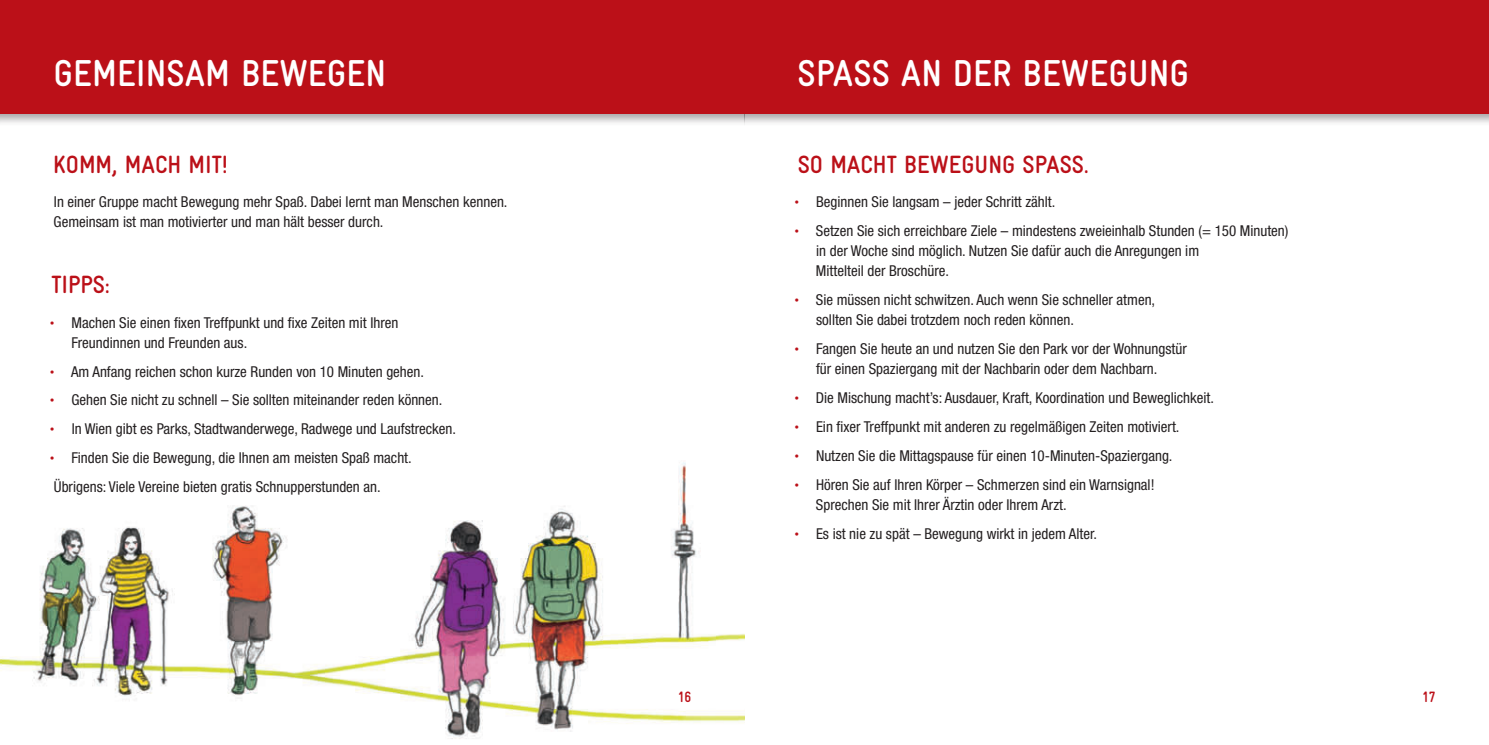
<style>
.page{position:relative;width:1489px;height:745px;background:#fff}
.page>*{position:absolute;margin:0;border:0;box-sizing:border-box;transform-origin:0 0}
.t1{font:700 37.5px "Gravur Condensed";color:#fff}
.t2{font:700 25px "Gravur Condensed";color:#bb1018}
.t3{font:condensed 15px/20px "Helvetica Neue LT Std";color:#231f20}
.t4{font:700 15px "Gravur Condensed";color:#bb1018}
.s1{font-family:"Gravur Condensed";font-weight:700;font-stretch:normal;color:#bb1018}
</style>
<div class="page">
<div style="left:0;top:0;width:744px;height:127px;background:#231f20;opacity:.4"></div>
<div style="left:0;top:0;width:744px;height:113px;background:#bb1018"></div>
<img style="left:0;top:462px;width:745px;height:277px">
<div style="left:744px;top:0;width:744px;height:127px;background:#231f20;opacity:.4"></div>
<div style="left:744px;top:0;width:744px;height:113px;background:#bb1018"></div>
<h1 class="t1" style="left:53px;top:52px;width:334px">GEMEINSAM BEWEGEN</h1>
<h2 class="t2" style="left:53px;top:150px;width:176px">KOMM, MACH MIT!</h2>
<p class="t3" style="left:54px;top:192px;width:455px">In einer Gruppe macht Bewegung mehr Spaß. Dabei lernt man Menschen kennen.<br>Gemeinsam ist man motivierter und man hält besser durch.</p>
<h2 class="t2" style="left:51px;top:270px;width:60px">TIPPS:</h2>
<p class="t3" style="left:71px;top:312px;width:328px;text-indent:-22px"><span class="s1">•</span> Machen Sie einen fixen Treffpunkt und fixe Zeiten mit Ihren<br>Freundinnen und Freunden aus.</p>
<p class="t3" style="left:50px;top:361px;width:375px"><span class="s1">•</span> Am Anfang reichen schon kurze Runden von 10 Minuten gehen.</p>
<p class="t3" style="left:50px;top:390px;width:394px"><span class="s1">•</span> Gehen Sie nicht zu schnell – Sie sollten miteinander reden können.</p>
<p class="t3" style="left:50px;top:418px;width:407px"><span class="s1">•</span> In Wien gibt es Parks, Stadtwanderwege, Radwege und Laufstrecken.</p>
<p class="t3" style="left:50px;top:443px;width:363px;line-height:28.9px"><span class="s1">•</span> Finden Sie die Bewegung, die Ihnen am meisten Spaß macht.<br>Übrigens: Viele Vereine bieten gratis Schnupperstunden an.</p>
<h1 class="t1" style="left:797px;top:52px;width:393px">SPASS AN DER BEWEGUNG</h1>
<h2 class="t2" style="left:797px;top:150px;width:292px">SO MACHT BEWEGUNG SPASS.</h2>
<p class="t3" style="left:794px;top:192px;width:262px"><span class="s1">•</span> Beginnen Sie langsam – jeder Schritt zählt.</p>
<p class="t3" style="left:816px;top:221px;width:474px;text-indent:-21px"><span class="s1">•</span> Setzen Sie sich erreichbare Ziele – mindestens zweieinhalb Stunden (= 150 Minuten) in der Woche sind möglich. Nutzen Sie dafür auch die Anregungen im<br>Mittelteil der Broschüre.</p>
<p class="t3" style="left:816px;top:290px;width:340px;text-indent:-22px"><span class="s1">•</span> Sie müssen nicht schwitzen. Auch wenn Sie schneller atmen, sollten Sie dabei trotzdem noch reden können.</p>
<p class="t3" style="left:794px;top:338px;width:394px;text-align:center"><span class="s1">•</span> Fangen Sie heute an und nutzen Sie den Park vor der Wohnungstür für einen Spaziergang mit der Nachbarin oder dem Nachbarn.</p>
<p class="t3" style="left:794px;top:387px;width:421px"><span class="s1">•</span> Die Mischung macht’s: Ausdauer, Kraft, Koordination und Beweglichkeit.</p>
<p class="t3" style="left:794px;top:416px;width:386px"><span class="s1">•</span> Ein fixer Treffpunkt mit anderen zu regelmäßigen Zeiten motiviert.</p>
<p class="t3" style="left:794px;top:445px;width:379px"><span class="s1">•</span> Nutzen Sie die Mittagspause für einen 10-Minuten-Spaziergang.</p>
<p class="t3" style="left:815px;top:474px;width:340px;text-indent:-21px"><span class="s1">•</span> Hören Sie auf Ihren Körper – Schmerzen sind ein Warnsignal!<br>Sprechen Sie mit Ihrer Ärztin oder Ihrem Arzt.</p>
<p class="t3" style="left:794px;top:523px;width:304px"><span class="s1">•</span> Es ist nie zu spät – Bewegung wirkt in jedem Alter.</p>
<p class="t4" style="left:677px;top:688px;width:15px">16</p>
<p class="t4" style="left:1422px;top:688px;width:15px">17</p>
</div>
